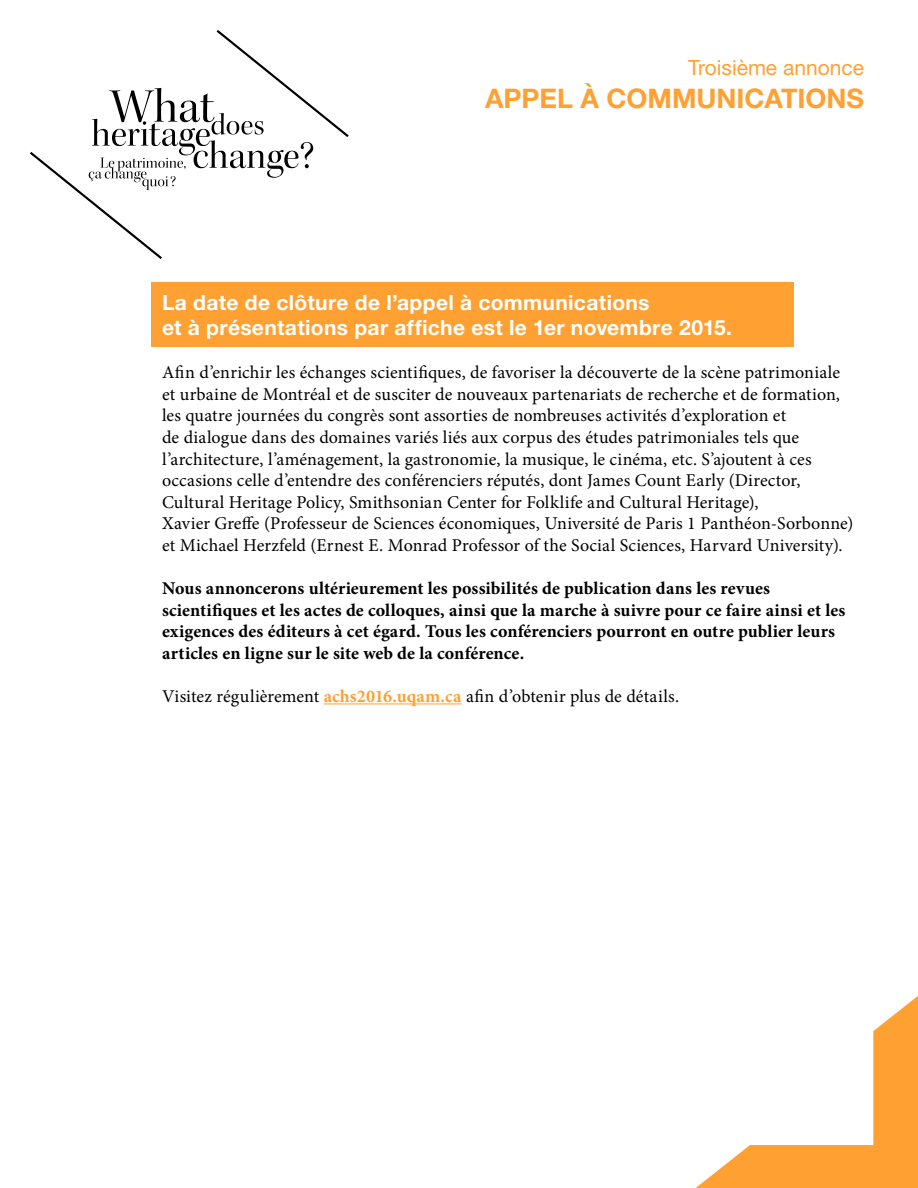
<style>
.page{position:relative;width:918px;height:1188px;background:#fff}
.page>*{position:absolute;margin:0;border:0;box-sizing:border-box;transform-origin:0 0}
.t1{font:700 27px "Helvetica Neue LT Std";color:#ffa032}
.t2{font:700 21px/25.2px "Helvetica Neue LT Std";letter-spacing:.015em;color:#fff}
.t3{font:21px "Helvetica Neue LT Std";color:#ffa032}
.t4{font:18px/21.6px "Minion Pro";letter-spacing:.005em;color:#000}
.t5{font:700 18px/21.6px "Minion Pro";letter-spacing:.005em;color:#000}
.s1{font-weight:700;color:#ffa032}
</style>
<div class="page">
<svg style="left:696px;top:996px;width:222px;height:192px"></svg>
<div style="left:151px;top:283px;width:643px;height:64px;background:#ffa032"></div>
<hr style="left:324px;top:703px;width:138px;height:1px;background:#ffa032">
<svg style="left:30px;top:30px;width:319px;height:229px"></svg>
<p class="t3" style="left:688px;top:55px;width:177px">Troisième annonce</p>
<h1 class="t1" style="left:485px;top:81px;width:380px">APPEL À COMMUNICATIONS</h1>
<p class="t2" style="left:162px;top:289px;width:572px">La date de clôture de l’appel à communications<br>et à présentations par affiche est le 1er novembre 2015.</p>
<p class="t4" style="left:162px;top:362px;width:693px">Afin d’enrichir les échanges scientifiques, de favoriser la découverte de la scène patrimoniale et urbaine de Montréal et de susciter de nouveaux partenariats de recherche et de formation, les quatre journées du congrès sont assorties de nombreuses activités d’exploration et<br>de dialogue dans des domaines variés liés aux corpus des études patrimoniales tels que l’architecture, l’aménagement, la gastronomie, la musique, le cinéma, etc. S’ajoutent à ces occasions celle d’entendre des conférenciers réputés, dont James Count Early (Director, Cultural Heritage Policy, Smithsonian Center for Folklife and Cultural Heritage),<br>Xavier Greffe (Professeur de Sciences économiques, Université de Paris 1 Panthéon-Sorbonne) et Michael Herzfeld (Ernest E. Monrad Professor of the Social Sciences, Harvard University).</p>
<p class="t5" style="left:162px;top:577px;width:685px">Nous annoncerons ultérieurement les possibilités de publication dans les revues scientifiques et les actes de colloques, ainsi que la marche à suivre pour ce faire ainsi et les exigences des éditeurs à cet égard. Tous les conférenciers pourront en outre publier leurs articles en ligne sur le site web de la conférence.</p>
<p class="t4" style="left:162px;top:686px;width:519px">Visitez régulièrement <span class="s1">achs2016.uqam.ca</span> afin d’obtenir plus de détails.</p>
</div>
